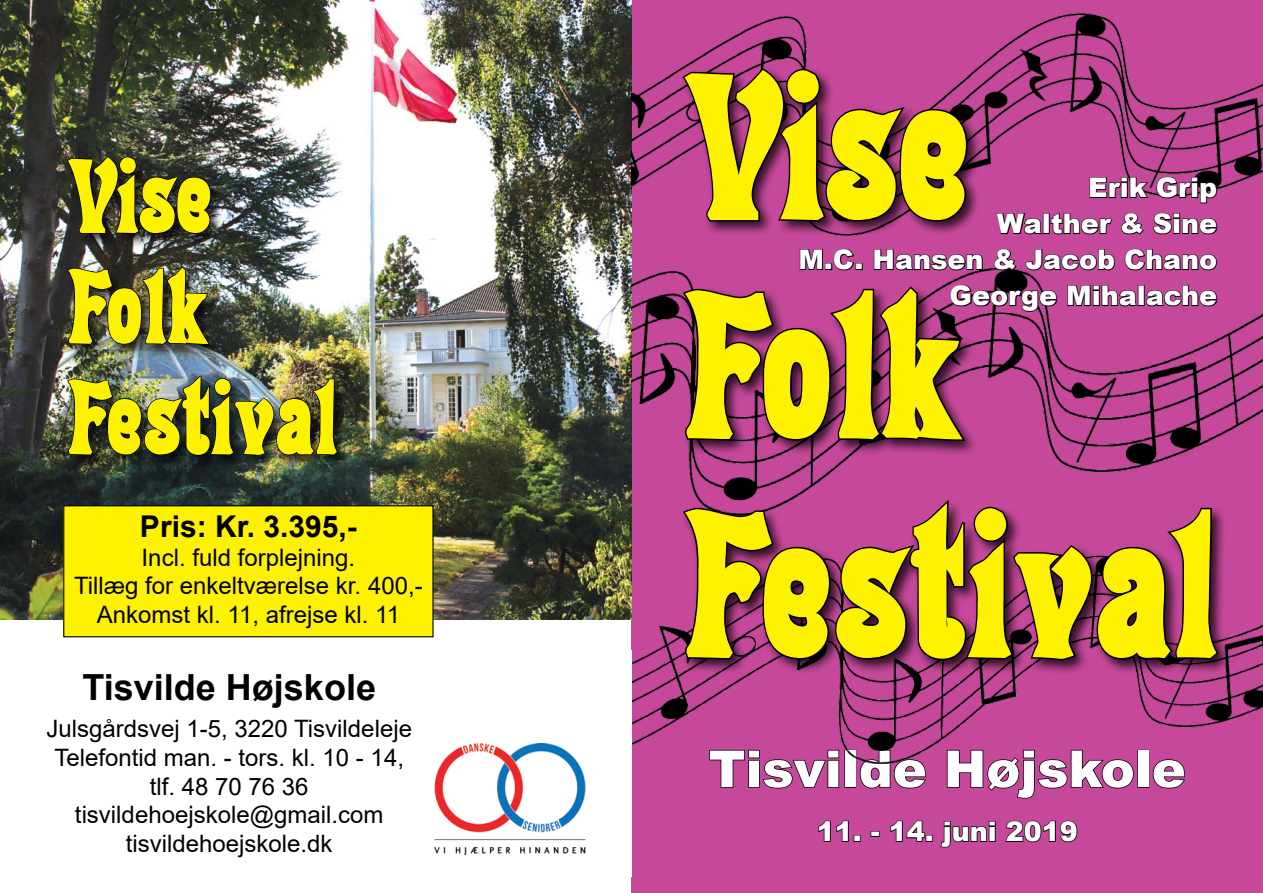
<style>
.page{position:relative;width:1263px;height:893px;background:#fff}
.page>*{position:absolute;margin:0;border:0;box-sizing:border-box;transform-origin:0 0}
.t1{font:175.2px/219px "Alibi";letter-spacing:.03em;color:#fff200}
.t2{font:88.65px/110.7px "Alibi";letter-spacing:.03em;color:#fff200}
.t3{font:900 51px "Arial";color:#fff}
.t4{font:700 36px "Arial";color:#000}
.t5{font:700 30px "Arial";color:#000}
.t6{font:900 27px/36px "Arial";color:#fff;text-align:right}
.t7{font:24px/28.7px "Arial";color:#000;text-align:center}
</style>
<div class="page">
<div style="left:631px;top:0;width:632px;height:893px;background:#c6489a"></div>
<img style="left:0;top:0;width:631px;height:620px">
<svg style="left:720px;top:763px;width:120px;height:26px"></svg>
<div style="left:844px;top:750px;width:12px;height:38px;border:2px solid #000"></div>
<svg style="left:859px;top:763px;width:67px;height:26px"></svg>
<svg style="left:946px;top:763px;width:188px;height:36px"></svg>
<div style="left:1137px;top:750px;width:12px;height:38px;border:2px solid #000"></div>
<svg style="left:1152px;top:763px;width:33px;height:26px"></svg>
<svg style="left:818px;top:820px;width:31px;height:22px"></svg>
<div style="left:853px;top:835px;width:8px;height:7px;border:2px solid #000"></div>
<div style="left:870px;top:831px;width:10px;height:6px;border:2px solid #000"></div>
<svg style="left:890px;top:820px;width:36px;height:22px"></svg>
<div style="left:926px;top:835px;width:7px;height:7px;border:2px solid #000"></div>
<svg style="left:940px;top:821px;width:56px;height:27px"></svg>
<svg style="left:1005px;top:820px;width:73px;height:23px"></svg>
<img style="left:631px;top:0;width:632px;height:236px">
<img style="left:631px;top:254px;width:632px;height:261px">
<img style="left:631px;top:543px;width:632px;height:220px">
<div style="left:680px;top:66px;width:552px;height:609px;background:#000;opacity:.75"></div>
<svg style="left:680px;top:66px;width:289px;height:158px"></svg>
<svg style="left:681px;top:284px;width:377px;height:158px"></svg>
<svg style="left:681px;top:496px;width:539px;height:166px"></svg>
<img style="left:434px;top:744px;width:152px;height:111px">
<div style="left:64px;top:506px;width:369px;height:131px;background:#fff200"></div>
<div style="left:63px;top:505px;width:371px;height:132px;border:1px solid #000"></div>
<div style="left:65px;top:154px;width:287px;height:316px;background:#000;opacity:.75"></div>
<svg style="left:66px;top:155px;width:146px;height:80px"></svg>
<img style="left:66px;top:265px;width:145px;height:80px">
<img style="left:66px;top:373px;width:273px;height:83px">
<h2 class="t2" style="left:71px;top:140px;width:269px">Vise<br>Folk<br>Festival</h2>
<p class="t5" style="left:140px;top:505px;width:218px">Pris: Kr. 3.395,-</p>
<p class="t7" style="left:74px;top:542px;width:350px">Incl. fuld forplejning.<br>Tillæg for enkeltværelse kr. 400,-<br>Ankomst kl. 11, afrejse kl. 11</p>
<h3 class="t4" style="left:83px;top:661px;width:295px">Tisvilde Højskole</h3>
<p class="t7" style="left:46px;top:714px;width:367px">Julsgårdsvej 1-5, 3220 Tisvildeleje<br>Telefontid man. - tors. kl. 10 - 14, tlf. 48 70 76 36 tisvildehoejskole@gmail.com tisvildehoejskole.dk</p>
<h1 class="t1" style="left:691px;top:36px;width:530px">Vise<br>Folk<br>Festival</h1>
<p class="t6" style="left:798px;top:169px;width:420px">Erik Grip<br>Walther &amp; Sine<br>M.C. Hansen &amp; Jacob Chano<br>George Mihalache</p>
<h3 class="t3" style="left:709px;top:732px;width:479px">Tisvilde Højskole</h3>
<p class="t6" style="left:817px;top:813px;width:263px">11. - 14. juni 2019</p>
</div>
